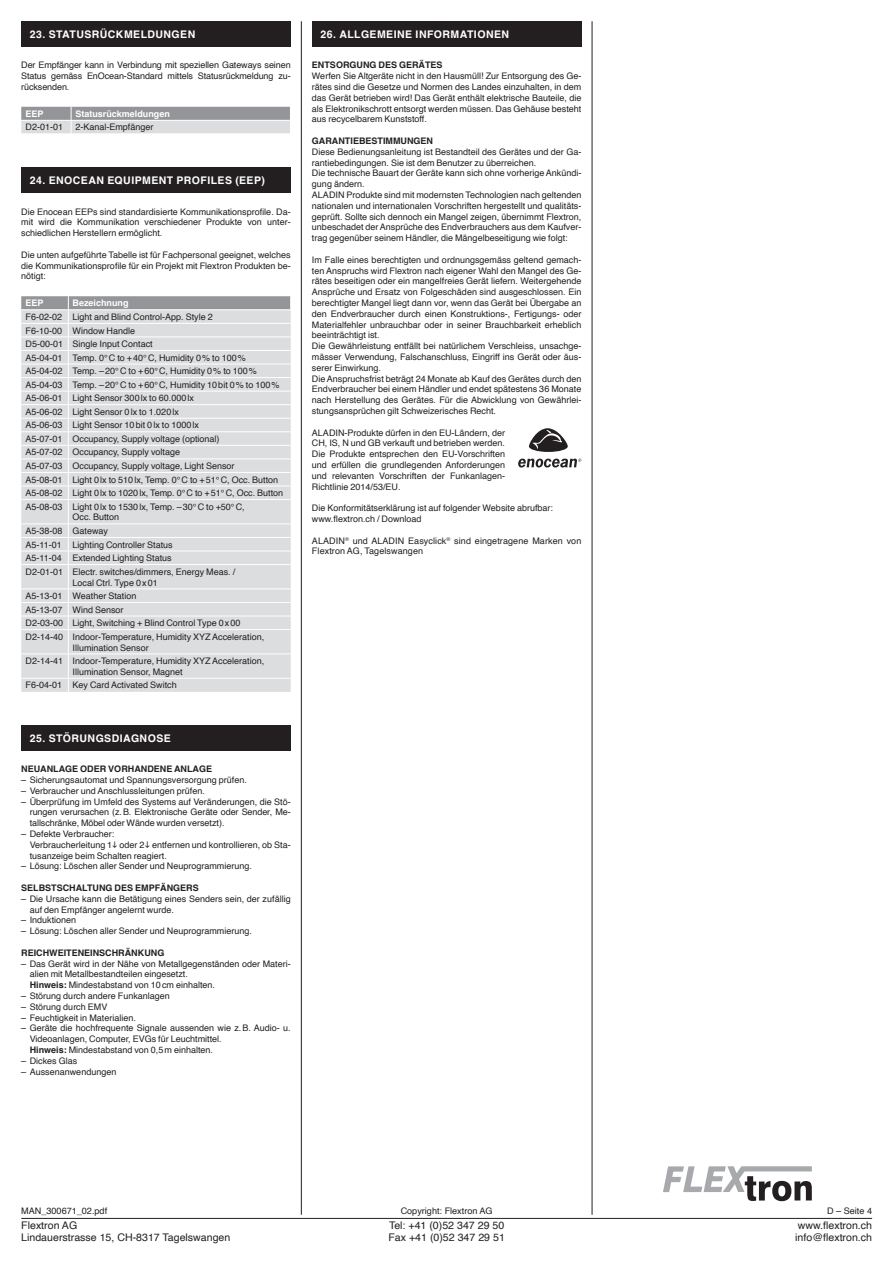
<style>
.page{position:relative;width:893px;height:1263px;background:#fff}
.page>*{position:absolute;margin:0;border:0;box-sizing:border-box;transform-origin:0 0}
.t1{font:10.5px "Helvetica";color:#231f20}
.t2{font:700 10.5px "Helvetica";letter-spacing:.045em;color:#fff}
.t3{font:9px/10.8px "Helvetica";color:#231f20}
.t4{font:700 9px "Helvetica";color:#231f20}
.t5{font:700 9px "Helvetica";color:#fff}
.s1{font-weight:700}
</style>
<div class="page">
<hr style="left:21px;top:1218px;width:851px;height:1px;background:#231f20">
<svg style="left:663px;top:1166px;width:148px;height:35px"></svg>
<hr style="left:301px;top:21px;width:1px;height:1194px;background:#231f20">
<hr style="left:591px;top:21px;width:1px;height:1194px;background:#231f20">
<div style="left:21px;top:21px;width:270px;height:26px;background:#231f20"></div>
<svg style="left:21px;top:107px;width:269px;height:27px;background:#bbbdbf"></svg>
<div style="left:21px;top:168px;width:270px;height:25px;background:#231f20"></div>
<svg style="left:21px;top:296px;width:270px;height:396px;background:#dbdcde"></svg>
<hr style="left:21px;top:309px;width:270px;height:1px;background:#fff">
<div style="left:21px;top:725px;width:270px;height:26px;background:#231f20"></div>
<div style="left:312px;top:21px;width:269px;height:26px;background:#231f20"></div>
<svg style="left:518px;top:459px;width:63px;height:9px"></svg>
<svg style="left:529px;top:428px;width:38px;height:24px"></svg>
<p class="t2" style="left:30px;top:30px;width:167px">23. STATUSRÜCKMELDUNGEN</p>
<p class="t3" style="left:21px;top:61px;width:271px;text-align:justify">Der Empfänger kann in Verbindung mit speziellen Gateways seinen Status gemäss EnOcean-Standard mittels Statusrückmeldung zu&shy;rücksenden.</p>
<p class="t5" style="left:26px;top:110px;width:20px">EEP</p>
<p class="t5" style="left:75px;top:110px;width:96px">Statusrückmeldungen</p>
<p class="t3" style="left:26px;top:123px;width:39px">D2-01-01</p>
<p class="t3" style="left:75px;top:123px;width:80px">2-Kanal-Empfänger</p>
<p class="t2" style="left:30px;top:176px;width:236px">24. ENOCEAN EQUIPMENT PROFILES (EEP)</p>
<p class="t3" style="left:21px;top:207px;width:271px;text-align:justify">Die Enocean EEPs sind standardisierte Kommunikationsprofile. Da&shy;mit wird die Kommunikation verschiedener Produkte von unter&shy;schiedlichen Herstellern ermöglicht.</p>
<p class="t3" style="left:21px;top:250px;width:271px;text-align:justify">Die unten aufgeführte Tabelle ist für Fachpersonal geeignet, welches die Kommunikationsprofile für ein Projekt mit Flextron Produkten be&shy;nötigt:</p>
<p class="t5" style="left:26px;top:299px;width:20px">EEP</p>
<p class="t5" style="left:73px;top:299px;width:58px">Bezeichnung</p>
<p class="t3" style="left:26px;top:311px;width:259px;line-height:13.5px">F6-02-02 Light and Blind Control-App. Style 2<br>F6-10-00 Window Handle<br>D5-00-01 Single Input Contact<br>A5-04-01 Temp. 0° C to + 40° C, Humidity 0 % to 100 % A5-04-02 Temp. – 20° C to + 60° C, Humidity 0 % to 100 % A5-04-03 Temp. – 20° C to + 60° C, Humidity 10 bit 0 % to 100 % A5-06-01 Light Sensor 300 lx to 60.000 lx<br>A5-06-02 Light Sensor 0 lx to 1.020 lx<br>A5-06-03 Light Sensor 10 bit 0 lx to 1000 lx<br>A5-07-01 Occupancy, Supply voltage (optional)<br>A5-07-02 Occupancy, Supply voltage<br>A5-07-03 Occupancy, Supply voltage, Light Sensor<br>A5-08-01 Light 0 lx to 510 lx, Temp. 0° C to + 51° C, Occ. Button A5-08-02 Light 0 lx to 1020 lx, Temp. 0° C to + 51° C, Occ. Button A5-08-03 Light 0 lx to 1530 lx, Temp. – 30° C to +50° C,</p>
<p class="t3" style="left:26px;top:511px;width:211px;line-height:13.5px;text-indent:47px">Occ. Button<br>A5-38-08 Gateway<br>A5-11-01 Lighting Controller Status<br>A5-11-04 Extended Lighting Status<br>D2-01-01 Electr. switches/dimmers, Energy Meas. /</p>
<p class="t3" style="left:26px;top:576px;width:240px;line-height:13.5px;text-indent:47px">Local Ctrl. Type 0 x 01<br>A5-13-01 Weather Station<br>A5-13-07 Wind Sensor<br>D2-03-00 Light, Switching + Blind Control Type 0 x 00<br>D2-14-40 Indoor-Temperature, Humidity XYZ Acceleration,</p>
<p class="t3" style="left:26px;top:641px;width:240px;line-height:13.5px;text-indent:47px">Illumination Sensor<br>D2-14-41 Indoor-Temperature, Humidity XYZ Acceleration,</p>
<p class="t3" style="left:26px;top:666px;width:159px;line-height:13.5px;text-indent:47px">Illumination Sensor, Magnet<br>F6-04-01 Key Card Activated Switch</p>
<p class="t2" style="left:30px;top:734px;width:142px">25. STÖRUNGSDIAGNOSE</p>
<p class="t4" style="left:21px;top:765px;width:192px">NEUANLAGE ODER VORHANDENE ANLAGE</p>
<p class="t3" style="left:21px;top:775px;width:227px">– Sicherungsautomat und Spannungsversorgung prüfen.</p>
<p class="t3" style="left:21px;top:786px;width:185px">– Verbraucher und Anschlussleitungen prüfen.</p>
<p class="t3" style="left:30px;top:797px;width:262px;text-align:justify;text-indent:-9px">– Überprüfung im Umfeld des Systems auf Veränderungen, die Stö&shy;rungen verursachen (z. B. Elektronische Geräte oder Sender, Me&shy;tallschränke, Möbel oder Wände wurden versetzt).</p>
<p class="t3" style="left:30px;top:829px;width:262px;text-indent:-9px">– Defekte Verbraucher:<br>Verbraucherleitung 1 oder 2 entfernen und kontrollieren, ob Sta&shy;tusanzeige beim Schalten reagiert.</p>
<p class="t3" style="left:21px;top:862px;width:232px">– Lösung: Löschen aller Sender und Neuprogrammierung.</p>
<p class="t4" style="left:21px;top:884px;width:179px">SELBSTSCHALTUNG DES EMPFÄNGERS</p>
<p class="t3" style="left:30px;top:894px;width:262px;text-indent:-9px">– Die Ursache kann die Betätigung eines Senders sein, der zufällig auf den Empfänger angelernt wurde.</p>
<p class="t3" style="left:21px;top:916px;width:57px">– Induktionen</p>
<p class="t3" style="left:21px;top:926px;width:232px">– Lösung: Löschen aller Sender und Neuprogrammierung.</p>
<p class="t4" style="left:21px;top:949px;width:144px">REICHWEITENEINSCHRÄNKUNG</p>
<p class="t3" style="left:30px;top:959px;width:262px;text-indent:-9px">– Das Gerät wird in der Nähe von Metallgegenständen oder Materi&shy;alien mit Metallbestandteilen eingesetzt.<br><span class="s1">Hinweis:</span> Mindestabstand von 10 cm einhalten.</p>
<p class="t3" style="left:21px;top:991px;width:150px">– Störung durch andere Funkanlagen</p>
<p class="t3" style="left:21px;top:1002px;width:88px">– Störung durch EMV</p>
<p class="t3" style="left:21px;top:1013px;width:116px">– Feuchtigkeit in Materialien.</p>
<p class="t3" style="left:30px;top:1024px;width:262px;text-indent:-9px">– Geräte die hochfrequente Signale aussenden wie z. B. Audio- u.<br>Videoanlagen, Computer, EVGs für Leuchtmittel.<br><span class="s1">Hinweis:</span> Mindestabstand von 0,5 m einhalten.</p>
<p class="t3" style="left:21px;top:1056px;width:58px">– Dickes Glas</p>
<p class="t3" style="left:21px;top:1067px;width:97px">– Aussenanwendungen</p>
<p class="t2" style="left:320px;top:30px;width:190px">26. ALLGEMEINE INFORMATIONEN</p>
<p class="t4" style="left:312px;top:61px;width:132px">ENTSORGUNG DES GERÄTES</p>
<p class="t3" style="left:312px;top:71px;width:271px;text-align:justify">Werfen Sie Altgeräte nicht in den Hausmüll! Zur Entsorgung des Ge&shy;rätes sind die Gesetze und Normen des Landes einzuhalten, in dem das Gerät betrieben wird! Das Gerät enthält elektrische Bauteile, die als Elektronikschrott entsorgt werden müssen. Das Gehäuse besteht aus recycelbarem Kunststoff.</p>
<p class="t4" style="left:312px;top:137px;width:122px">GARANTIEBESTIMMUNGEN</p>
<p class="t3" style="left:312px;top:147px;width:271px">Diese Bedienungsanleitung ist Bestandteil des Gerätes und der Ga&shy;rantiebedingungen. Sie ist dem Benutzer zu überreichen.<br>Die technische Bauart der Geräte kann sich ohne vorherige Ankündi&shy;gung ändern.<br>ALADIN Produkte sind mit modernsten Technologien nach geltenden nationalen und internationalen Vorschriften hergestellt und qualitäts&shy;geprüft. Sollte sich dennoch ein Mangel zeigen, übernimmt Flextron, unbeschadet der Ansprüche des Endverbrauchers aus dem Kaufver&shy;trag gegenüber seinem Händler, die Mängelbeseitigung wie folgt:</p>
<p class="t3" style="left:312px;top:255px;width:271px">Im Falle eines berechtigten und ordnungsgemäss geltend gemach&shy;ten Anspruchs wird Flextron nach eigener Wahl den Mangel des Ge&shy;rätes beseitigen oder ein mangelfreies Gerät liefern. Weitergehende Ansprüche und Ersatz von Folgeschäden sind ausgeschlossen. Ein berechtigter Mangel liegt dann vor, wenn das Gerät bei Übergabe an den Endverbraucher durch einen Konstruktions-, Fertigungs- oder Materialfehler unbrauchbar oder in seiner Brauchbarkeit erheblich beeinträchtigt ist.<br>Die Gewährleistung entfällt bei natürlichem Verschleiss, unsachge&shy;mässer Verwendung, Falschanschluss, Eingriff ins Gerät oder äus&shy;serer Einwirkung.<br>Die Anspruchsfrist beträgt 24 Monate ab Kauf des Gerätes durch den Endverbraucher bei einem Händler und endet spätestens 36 Monate nach Herstellung des Gerätes. Für die Abwicklung von Gewährlei&shy;stungsansprüchen gilt Schweizerisches Recht.</p>
<p class="t3" style="left:312px;top:428px;width:195px;text-align:justify">ALADIN-Produkte dürfen in den EU-Ländern, der CH, IS, N und GB verkauft und betrieben werden.<br>Die Produkte entsprechen den EU-Vorschriften und erfüllen die grundlegenden Anforderungen und relevanten Vorschriften der Funkanlagen-Richtlinie 2014/53/EU.</p>
<p class="t3" style="left:312px;top:503px;width:242px">Die Konformitätserklärung ist auf folgender Website abrufbar: www.flextron.ch / Download</p>
<p class="t3" style="left:312px;top:536px;width:271px">ALADIN<sup>®</sup> und ALADIN Easyclick<sup>®</sup> sind eingetragene Marken von<br>Flextron AG, Tagelswangen</p>
<p class="t3" style="left:21px;top:1206px;width:87px">MAN_300671_02.pdf</p>
<p class="t3" style="left:400px;top:1206px;width:93px">Copyright: Flextron AG</p>
<p class="t3" style="left:827px;top:1206px;width:46px">D – Seite 4</p>
<p class="t1" style="left:21px;top:1221px;width:57px">Flextron AG</p>
<p class="t1" style="left:389px;top:1221px;width:117px">Tel: +41 (0)52 347 29 50</p>
<p class="t1" style="left:797px;top:1221px;width:76px">www.flextron.ch</p>
<p class="t1" style="left:21px;top:1233px;width:211px">Lindauerstrasse 15, CH-8317 Tagelswangen</p>
<p class="t1" style="left:388px;top:1233px;width:118px">Fax +41 (0)52 347 29 51</p>
<p class="t1" style="left:795px;top:1233px;width:78px">info@flextron.ch</p>
</div>
